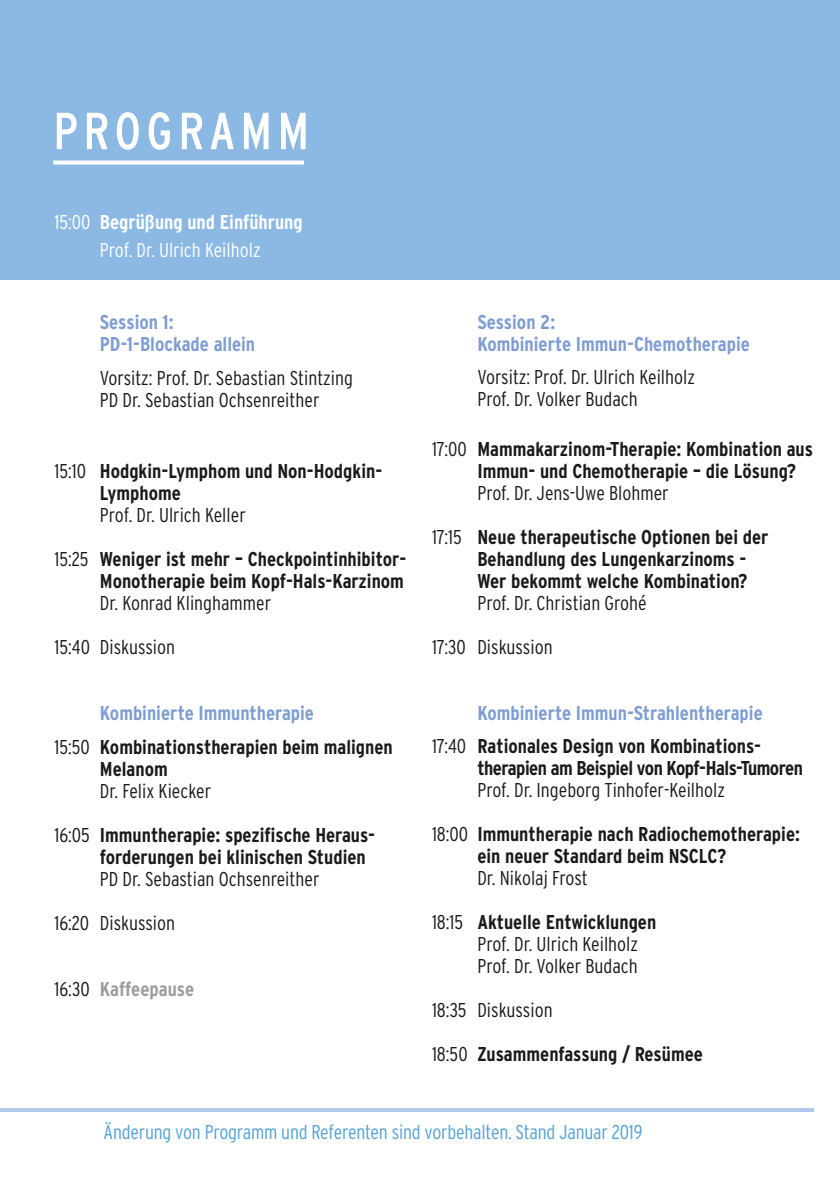
<style>
.page{position:relative;width:840px;height:1191px;background:#fff}
.page>*{position:absolute;margin:0;border:0;box-sizing:border-box;transform-origin:0 0}
.t1{font:condensed 52px "Interstate";letter-spacing:.1em;color:#fff}
.t2{font:700 condensed 20px/22px "Interstate";color:#1a1a18}
.t3{font:300 condensed 20px/22px "Interstate";color:#1a1a18}
.t4{font:700 condensed 20px/22px "Interstate";color:#7f9dd2}
.t5{font:300 condensed 20px "Interstate";letter-spacing:-.01em;color:#54a1d9}
.t6{font:300 condensed 20px/27.6px "Interstate";color:#fff;text-align:center}
.t7{font:700 condensed 20px "Interstate";letter-spacing:-.025em;color:#1a1a18}
.t8{font:700 condensed 20px "Interstate";color:#9c9d9d}
.s1{font-weight:700}
.s2{font-weight:300}
.s3{color:#7f9dd2}
.s4{font-weight:300;color:#1a1a18}
.s5{color:#1a1a18}
</style>
<div class="page">
<div style="left:0;top:0;width:839px;height:280px;background:#8bb9e4"></div>
<hr style="left:0;top:1108px;width:812px;height:3px;background:#b0c8ea">
<svg style="left:53px;top:160px;width:251px;height:4px"></svg>
<h1 class="t1" style="left:53px;top:102px;width:257px">PROGRAMM</h1>
<p class="t6" style="left:54px;top:208px;width:250px">15:00 <span class="s1">Begrüßung und Einführung<br></span>Prof. Dr. Ulrich Keilholz</p>
<p class="t4" style="left:100px;top:311px;width:157px">Session 1:<br>PD-1-Blockade allein</p>
<p class="t3" style="left:100px;top:366px;width:254px">Vorsitz: Prof. Dr. Sebastian Stintzing<br>PD Dr. Sebastian Ochsenreither</p>
<p class="t2" style="left:100px;top:460px;width:284px;text-indent:-45px"><span class="s2">15:10</span> Hodgkin-Lymphom und Non-Hodgkin-<br>Lymphome</p>
<p class="t3" style="left:100px;top:504px;width:147px">Prof. Dr. Ulrich Keller</p>
<p class="t2" style="left:54px;top:548px;width:353px;text-align:right"><span class="s2">15:25</span> Weniger ist mehr – Checkpointinhibitor-<br>Monotherapie beim Kopf-Hals-Karzinom</p>
<p class="t3" style="left:100px;top:592px;width:173px">Dr. Konrad Klinghammer</p>
<p class="t3" style="left:54px;top:636px;width:122px">15:40 Diskussion</p>
<p class="t2" style="left:54px;top:696px;width:339px;line-height:33.4px;text-indent:45px"><span class="s3">Kombinierte Immuntherapie<br></span><span class="s2">15:50</span> Kombinationstherapien beim malignen</p>
<p class="t2" style="left:100px;top:757px;width:69px">Melanom</p>
<p class="t3" style="left:100px;top:779px;width:113px">Dr. Felix Kiecker</p>
<p class="t2" style="left:100px;top:823px;width:276px;text-indent:-45px"><span class="s2">16:05</span> Immuntherapie: spezifische Heraus&shy;forderungen bei klinischen Studien</p>
<p class="t3" style="left:100px;top:867px;width:221px">PD Dr. Sebastian Ochsenreither</p>
<p class="t3" style="left:54px;top:911px;width:122px">16:20 Diskussion</p>
<p class="t8" style="left:54px;top:977px;width:141px"><span class="s4">16:30</span> Kaffeepause</p>
<p class="t4" style="left:477px;top:310px;width:274px">Session 2:<br>Kombinierte Immun-Chemotherapie</p>
<p class="t3" style="left:477px;top:366px;width:219px">Vorsitz: Prof. Dr. Ulrich Keilholz<br>Prof. Dr. Volker Budach</p>
<p class="t2" style="left:477px;top:437px;width:337px;text-indent:-45px"><span class="s2">17:00</span> Mammakarzinom-Therapie: Kombination aus<br>Immun- und Chemotherapie – die Lösung?</p>
<p class="t3" style="left:477px;top:481px;width:193px">Prof. Dr. Jens-Uwe Blohmer</p>
<p class="t2" style="left:477px;top:525px;width:292px;text-indent:-45px"><span class="s2">17:15</span> Neue therapeutische Optionen bei der<br>Behandlung des Lungenkarzinoms -<br>Wer bekommt welche Kombination?</p>
<p class="t3" style="left:477px;top:591px;width:171px">Prof. Dr. Christian Grohé</p>
<p class="t3" style="left:432px;top:635px;width:122px">17:30 Diskussion</p>
<p class="t4" style="left:432px;top:696px;width:332px;line-height:33.4px;text-align:right">Kombinierte Immun-Strahlentherapie<br><span class="s4">17:40</span> <span class="s5">Rationales Design von Kombinations-</span></p>
<p class="t7" style="left:477px;top:757px;width:327px">therapien am Beispiel von Kopf-Hals-Tumoren</p>
<p class="t3" style="left:432px;top:768px;width:369px;line-height:44px;text-indent:45px">Prof. Dr. Ingeborg Tinhofer-Keilholz<br>18:00 <span class="s1">Immuntherapie nach Radiochemotherapie:</span></p>
<p class="t2" style="left:477px;top:845px;width:250px">ein neuer Standard beim NSCLC?</p>
<p class="t3" style="left:477px;top:867px;width:112px">Dr. Nikolaj Frost</p>
<p class="t3" style="left:477px;top:911px;width:180px;text-indent:-45px">18:15 <span class="s1">Aktuelle Entwicklungen<br></span>Prof. Dr. Ulrich Keilholz<br>Prof. Dr. Volker Budach</p>
<p class="t3" style="left:432px;top:999px;width:122px">18:35 Diskussion</p>
<p class="t2" style="left:432px;top:1043px;width:272px"><span class="s2">18:50</span> Zusammenfassung / Resümee</p>
<p class="t5" style="left:103px;top:1121px;width:540px">Änderung von Programm und Referenten sind vorbehalten. Stand Januar 2019</p>
</div>
